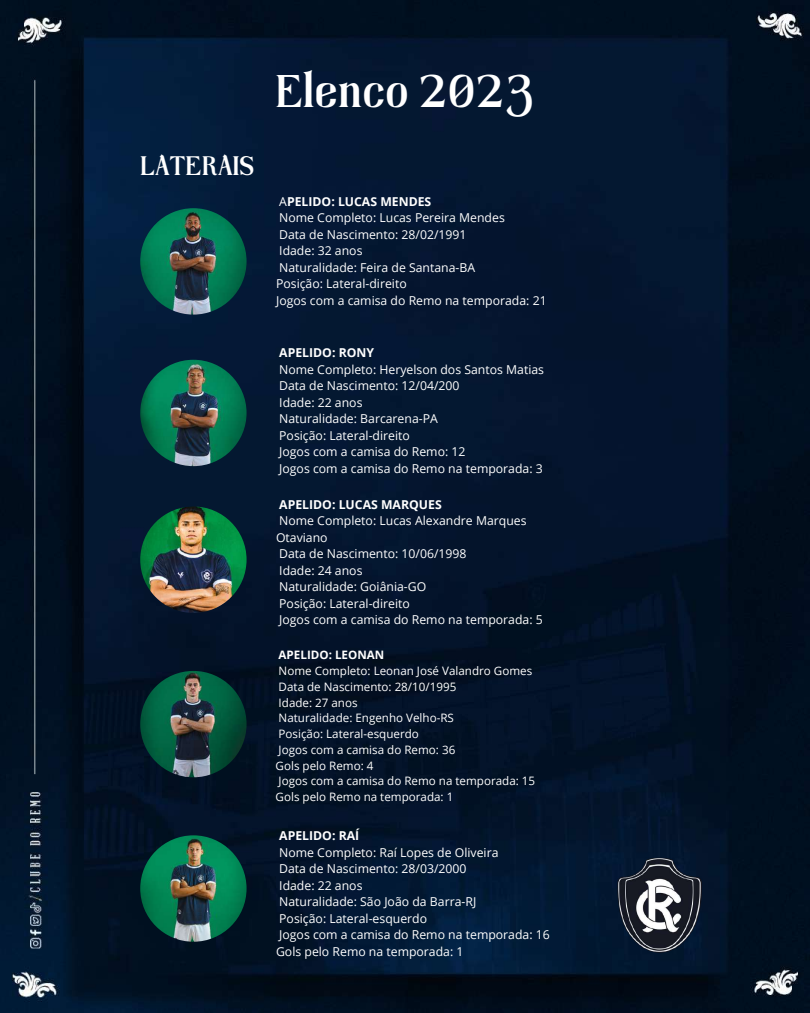
<style>
.page{position:relative;width:810px;height:1013px;background:#fff}
.page>*{position:absolute;margin:0;border:0;box-sizing:border-box;transform-origin:0 0}
.t1{font:700 47px "Tropikal";color:#fff}
.t2{font:700 27.5px "Tropikal";color:#fff}
.t3{font:12.2px/16.5px "Open Sans";color:#fff}
.t4{font:700 12.2px "Open Sans";color:#fff}
.t5{font:11.6px/15.8px "Open Sans";color:#fff}
.t6{font:700 11.6px "Open Sans";color:#fff}
.s1{font-weight:700}
</style>
<div class="page">
<img style="left:0;top:0;width:810px;height:1012px">
<img style="left:140px;top:208px;width:107px;height:106px;border-radius:50%">
<img style="left:140px;top:360px;width:107px;height:106px;border-radius:50%">
<img style="left:140px;top:506px;width:107px;height:107px;border-radius:50%">
<img style="left:140px;top:671px;width:107px;height:106px;border-radius:50%">
<img style="left:140px;top:835px;width:107px;height:106px;border-radius:50%">
<img style="left:590px;top:835px;width:139px;height:139px">
<h2 class="t2" style="left:140px;top:154px;width:116px">LATERAIS</h2>
<h1 class="t1" style="left:276px;top:71px;width:260px">Elenco 2023</h1>
<p class="t3" style="left:276px;top:193px;width:272px">A<span class="s1">PELIDO: LUCAS MENDES<br></span>Nome Completo: Lucas Pereira Mendes<br>Data de Nascimento: 28/02/1991<br>Idade: 32 anos<br>Naturalidade: Feira de Santana-BA<br>Posição: Lateral-direito<br>Jogos com a camisa do Remo na temporada: 21</p>
<p class="t4" style="left:279px;top:344px;width:96px">APELIDO: RONY</p>
<p class="t3" style="left:279px;top:360px;width:266px">Nome Completo: Heryelson dos Santos Matias<br>Data de Nascimento: 12/04/200<br>Idade: 22 anos<br>Naturalidade: Barcarena-PA<br>Posição: Lateral-direito<br>Jogos com a camisa do Remo: 12<br>Jogos com a camisa do Remo na temporada: 3</p>
<p class="t4" style="left:279px;top:495px;width:164px">APELIDO: LUCAS MARQUES</p>
<p class="t3" style="left:276px;top:512px;width:268px">Nome Completo: Lucas Alexandre Marques<br>Otaviano<br>Data de Nascimento: 10/06/1998<br>Idade: 24 anos<br>Naturalidade: Goiânia-GO<br>Posição: Lateral-direito<br>Jogos com a camisa do Remo na temporada: 5</p>
<p class="t6" style="left:279px;top:647px;width:107px">APELIDO: LEONAN</p>
<p class="t5" style="left:276px;top:662px;width:261px">Nome Completo: Leonan José Valandro Gomes<br>Data de Nascimento: 28/10/1995<br>Idade: 27 anos<br>Naturalidade: Engenho Velho-RS<br>Posição: Lateral-esquerdo<br>Jogos com a camisa do Remo: 36<br>Gols pelo Remo: 4<br>Jogos com a camisa do Remo na temporada: 15<br>Gols pelo Remo na temporada: 1</p>
<p class="t4" style="left:279px;top:827px;width:82px">APELIDO: RAÍ</p>
<p class="t3" style="left:276px;top:843px;width:275px">Nome Completo: Raí Lopes de Oliveira<br>Data de Nascimento: 28/03/2000<br>Idade: 22 anos<br>Naturalidade: São João da Barra-RJ<br>Posição: Lateral-esquerdo<br>Jogos com a camisa do Remo na temporada: 16<br>Gols pelo Remo na temporada: 1</p>
</div>
